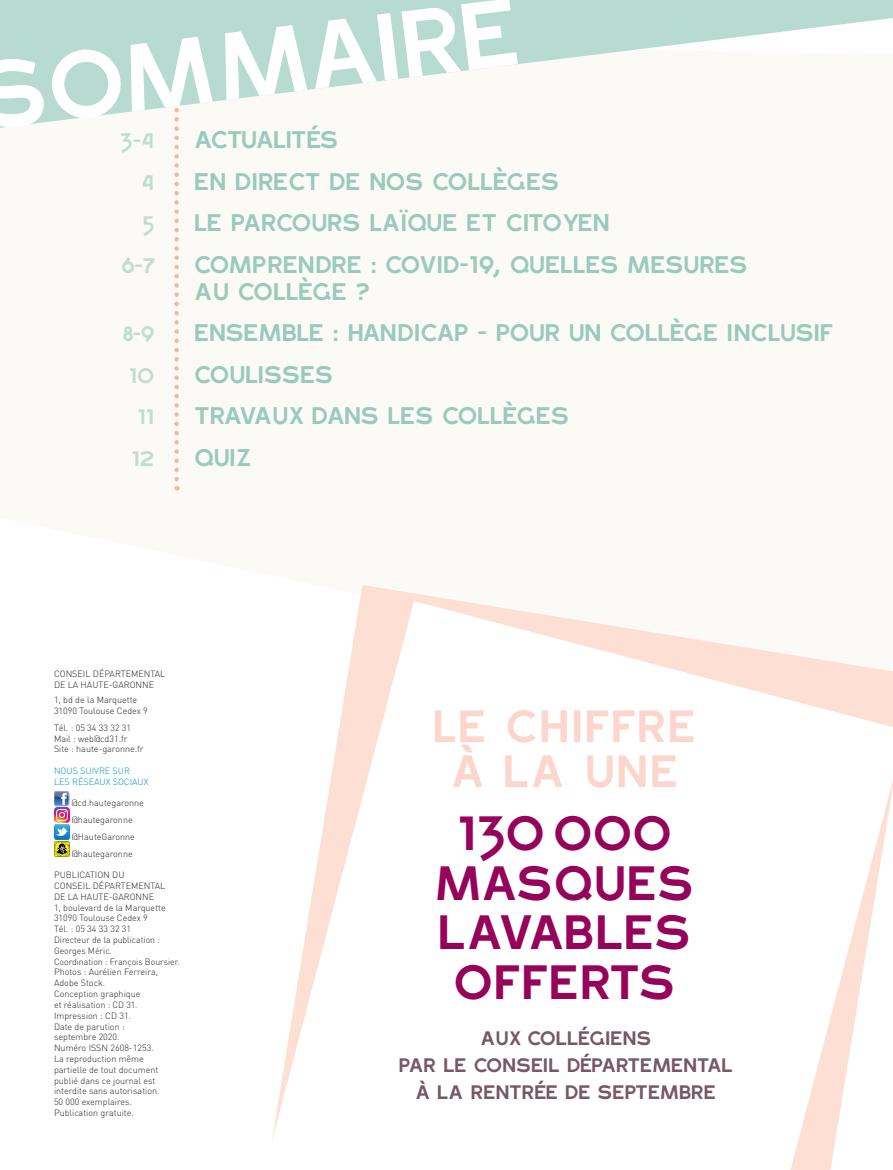
<style>
.page{position:relative;width:893px;height:1170px;background:#fff}
.page>*{position:absolute;margin:0;border:0;box-sizing:border-box;transform-origin:0 0}
.t1{font:94.5px "Gross";color:#fff}
.t2{font:48px/49.5px "Gross";letter-spacing:.02em;color:#95035a;text-align:center}
.t3{font:45px/45px "Gross";letter-spacing:.03em;color:#fcd6cd;text-align:center}
.t4{font:24px/27px "Gross";color:#99cabd}
.t5{font:24px "Gross";letter-spacing:-.055em;color:#99cabd}
.t6{font:21px "Gross";color:#c0dcd3}
.t7{font:19.5px/27px "Gross";color:#765866;text-align:center}
.t8{font:300 9px/10.8px "DIN";color:#231f20}
.t9{font:300 9px/10.8px "DIN";color:#0094b0}
</style>
<div class="page">
<div style="left:121px;top:133px;width:32px;height:20px;background:#fcfaf7"></div>
<div style="left:196px;top:131px;width:31px;height:17px;background:#fcfaf7"></div>
<div style="left:228px;top:126px;width:109px;height:23px;background:#fcfaf7"></div>
<div style="left:143px;top:175px;width:10px;height:15px;background:#fcfaf7"></div>
<div style="left:196px;top:167px;width:362px;height:23px;background:#fcfaf7"></div>
<div style="left:143px;top:216px;width:11px;height:20px;background:#fcfaf7"></div>
<div style="left:196px;top:210px;width:413px;height:22px;background:#fcfaf7"></div>
<div style="left:122px;top:257px;width:33px;height:16px;background:#fcfaf7"></div>
<div style="left:196px;top:256px;width:179px;height:17px;background:#fcfaf7"></div>
<div style="left:386px;top:256px;width:363px;height:21px;background:#fcfaf7"></div>
<div style="left:196px;top:277px;width:175px;height:23px;background:#fcfaf7"></div>
<div style="left:124px;top:326px;width:30px;height:16px;background:#fcfaf7"></div>
<div style="left:196px;top:324px;width:85px;height:17px;background:#fcfaf7"></div>
<div style="left:283px;top:319px;width:550px;height:23px;background:#fcfaf7"></div>
<div style="left:130px;top:368px;width:25px;height:15px;background:#fcfaf7"></div>
<div style="left:196px;top:366px;width:138px;height:17px;background:#fcfaf7"></div>
<div style="left:139px;top:409px;width:14px;height:15px;background:#fcfaf7"></div>
<div style="left:196px;top:402px;width:372px;height:23px;background:#fcfaf7"></div>
<div style="left:133px;top:451px;width:20px;height:15px;background:#fcfaf7"></div>
<div style="left:196px;top:449px;width:54px;height:17px;background:#fcfaf7"></div>
<img style="left:54px;top:791px;width:15px;height:31px">
<img style="left:54px;top:824px;width:15px;height:15px">
<img style="left:54px;top:841px;width:15px;height:15px">
<svg style="left:272px;top:601px;width:621px;height:568px"></svg>
<svg style="left:174px;top:128px;width:5px;height:351px"></svg>
<svg style="left:0;top:0;width:893px;height:128px;fill:#b8dbd1"></svg>
<h1 class="t1" style="left:-25px;top:38px;width:547px;rotate:-7deg">SOMMAIRE</h1>
<h3 class="t6" style="left:121px;top:128px;width:35px">3-4</h3>
<h3 class="t5" style="left:196px;top:125px;width:145px">ACTUALITÉS</h3>
<h3 class="t6" style="left:143px;top:169px;width:14px">4</h3>
<h3 class="t4" style="left:196px;top:167px;width:366px">EN DIRECT DE NOS COLLÈGES</h3>
<h3 class="t6" style="left:144px;top:211px;width:13px">5</h3>
<h3 class="t4" style="left:196px;top:209px;width:417px">LE PARCOURS LAÏQUE ET CITOYEN</h3>
<h3 class="t6" style="left:122px;top:252px;width:35px">6-7</h3>
<h3 class="t4" style="left:196px;top:250px;width:555px">COMPRENDRE : COVID-19, QUELLES MESURES<br>AU COLLÈGE ?</h3>
<h3 class="t6" style="left:124px;top:321px;width:34px">8-9</h3>
<h3 class="t4" style="left:196px;top:319px;width:640px">ENSEMBLE : HANDICAP - POUR UN COLLÈGE INCLUSIF</h3>
<h3 class="t6" style="left:130px;top:362px;width:26px">10</h3>
<h3 class="t4" style="left:196px;top:360px;width:140px">COULISSES</h3>
<h3 class="t6" style="left:139px;top:404px;width:18px">11</h3>
<h3 class="t4" style="left:196px;top:402px;width:376px">TRAVAUX DANS LES COLLÈGES</h3>
<h3 class="t6" style="left:133px;top:445px;width:24px">12</h3>
<h3 class="t4" style="left:196px;top:443px;width:58px">QUIZ</h3>
<p class="t8" style="left:54px;top:668px;width:113px">CONSEIL DÉPARTEMENTAL<br>DE LA HAUTE-GARONNE</p>
<p class="t8" style="left:54px;top:694px;width:95px">1, bd de la Marquette<br>31090 Toulouse Cedex 9</p>
<p class="t8" style="left:54px;top:722px;width:91px">Tél. : 05 34 33 32 31<br>Mail : web@cd31.fr<br>Site : haute-garonne.fr</p>
<p class="t9" style="left:54px;top:765px;width:96px">NOUS SUIVRE SUR<br>LES RÉSEAUX SOCIAUX</p>
<p class="t8" style="left:71px;top:794px;width:74px;line-height:16.8px">@cd.hautegaronne @hautegaronne @HauteGaronne @hautegaronne</p>
<p class="t8" style="left:54px;top:869px;width:127px">PUBLICATION DU<br>CONSEIL DÉPARTEMENTAL<br>DE LA HAUTE-GARONNE<br>1, boulevard de la Marquette<br>31090 Toulouse Cedex 9<br>Tél. : 05 34 33 32 31<br>Directeur de la publication :<br>Georges Méric.<br>Coordination : François Boursier.<br>Photos : Aurélien Ferreira,<br>Adobe Stock.<br>Conception graphique<br>et réalisation : CD 31.<br>Impression : CD 31.<br>Date de parution :<br>septembre 2020.<br>Numéro ISSN 2608-1253.<br>La reproduction même<br>partielle de tout document publié dans ce journal est interdite sans autorisation.<br>50 000 exemplaires.<br>Publication gratuite.</p>
<h3 class="t3" style="left:435px;top:703px;width:265px">LE CHIFFRE<br>À LA UNE</h3>
<h2 class="t2" style="left:437px;top:807px;width:261px">130 000<br>MASQUES<br>LAVABLES<br>OFFERTS</h2>
<h3 class="t7" style="left:400px;top:1023px;width:335px">AUX COLLÉGIENS<br>PAR LE CONSEIL DÉPARTEMENTAL<br>À LA RENTRÉE DE SEPTEMBRE</h3>
</div>
